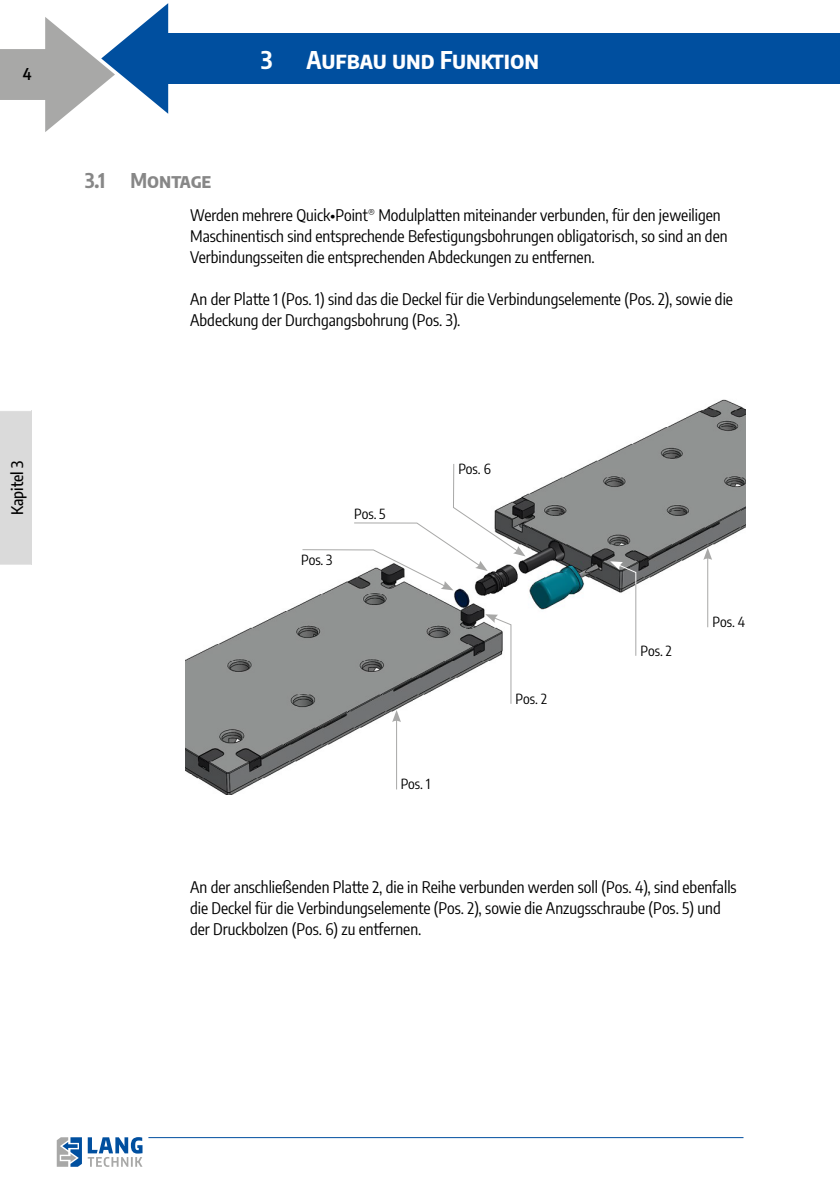
<style>
.page{position:relative;width:840px;height:1191px;background:#fff}
.page>*{position:absolute;margin:0;border:0;box-sizing:border-box;transform-origin:0 0}
.t1{font:700 24px "Encode Sans Condensed";color:#fff}
.t2{font:700 20px "Encode Sans Condensed";color:#878787}
.t3{font:16px/21px "Encode Sans Condensed";color:#000}
.t4{font:500 16px "Encode Sans Condensed";color:#000}
.t5{font:600 16px "Encode Sans Condensed";color:#000}
.t6{font:14px "Encode Sans Condensed";letter-spacing:-.005em;color:#000}
</style>
<div class="page">
<div style="left:162px;top:33px;width:677px;height:51px;background:#004f9f"></div>
<svg style="left:0;top:3px;width:169px;height:129px"></svg>
<hr style="left:148px;top:1137px;width:595px;height:1px;background:#004f9f">
<svg style="left:88px;top:1137px;width:54px;height:29px"></svg>
<svg style="left:57px;top:1137px;width:25px;height:29px"></svg>
<div style="left:0;top:63px;width:57px;height:21px;background:#a8a8a7"></div>
<img style="left:186px;top:399px;width:558px;height:395px">
<div style="left:0;top:410px;width:31px;height:155px;background:#dadada"></div>
<hr style="left:0;top:564px;width:31px;height:1px;background:#fff">
<hr style="left:0;top:410px;width:31px;height:1px;background:#fff">
<hr style="left:396px;top:719px;width:1px;height:70px;background:#a8a8a7">
<svg style="left:392px;top:710px;width:9px;height:12px"></svg>
<hr style="left:707px;top:557px;width:1px;height:70px;background:#a8a8a7">
<svg style="left:703px;top:548px;width:8px;height:12px"></svg>
<svg style="left:485px;top:614px;width:26px;height:90px"></svg>
<svg style="left:302px;top:463px;width:223px;height:127px"></svg>
<hr style="left:635px;top:584px;width:1px;height:72px;background:#a8a8a7">
<svg style="left:609px;top:561px;width:27px;height:24px"></svg>
<p class="t5" style="left:23px;top:62px;width:10px">4</p>
<p class="t4" style="left:6px;top:515px;width:56px;rotate:-90deg">Kapitel 3</p>
<h1 class="t1" style="left:261px;top:42px;width:13px">3</h1>
<h1 class="t1" style="left:306px;top:42px;width:234px">Aufbau und Funktion</h1>
<p class="t2" style="left:85px;top:166px;width:22px">3.1</p>
<p class="t2" style="left:130px;top:166px;width:82px">Montage</p>
<p class="t3" style="left:190px;top:204px;width:538px">Werden mehrere Quick•Point<sup>®</sup> Modulplatten miteinander verbunden, für den jeweiligen<br>Maschinentisch sind entsprechende Befestigungsbohrungen obligatorisch, so sind an den<br>Verbindungsseiten die entsprechenden Abdeckungen zu entfernen.</p>
<p class="t3" style="left:190px;top:288px;width:544px">An der Platte 1 (Pos. 1) sind das die Deckel für die Verbindungselemente (Pos. 2), sowie die<br>Abdeckung der Durchgangsbohrung (Pos. 3).</p>
<p class="t6" style="left:301px;top:550px;width:33px">Pos. 3</p>
<p class="t6" style="left:354px;top:503px;width:33px">Pos. 5</p>
<p class="t6" style="left:458px;top:459px;width:34px">Pos. 6</p>
<p class="t6" style="left:400px;top:774px;width:31px">Pos. 1</p>
<p class="t6" style="left:515px;top:688px;width:33px">Pos. 2</p>
<p class="t6" style="left:640px;top:640px;width:33px">Pos. 2</p>
<p class="t6" style="left:712px;top:612px;width:34px">Pos. 4</p>
<p class="t3" style="left:190px;top:876px;width:547px">An der anschließenden Platte 2, die in Reihe verbunden werden soll (Pos. 4), sind ebenfalls die Deckel für die Verbindungselemente (Pos. 2), sowie die Anzugsschraube (Pos. 5) und der Druckbolzen (Pos. 6) zu entfernen.</p>
</div>
